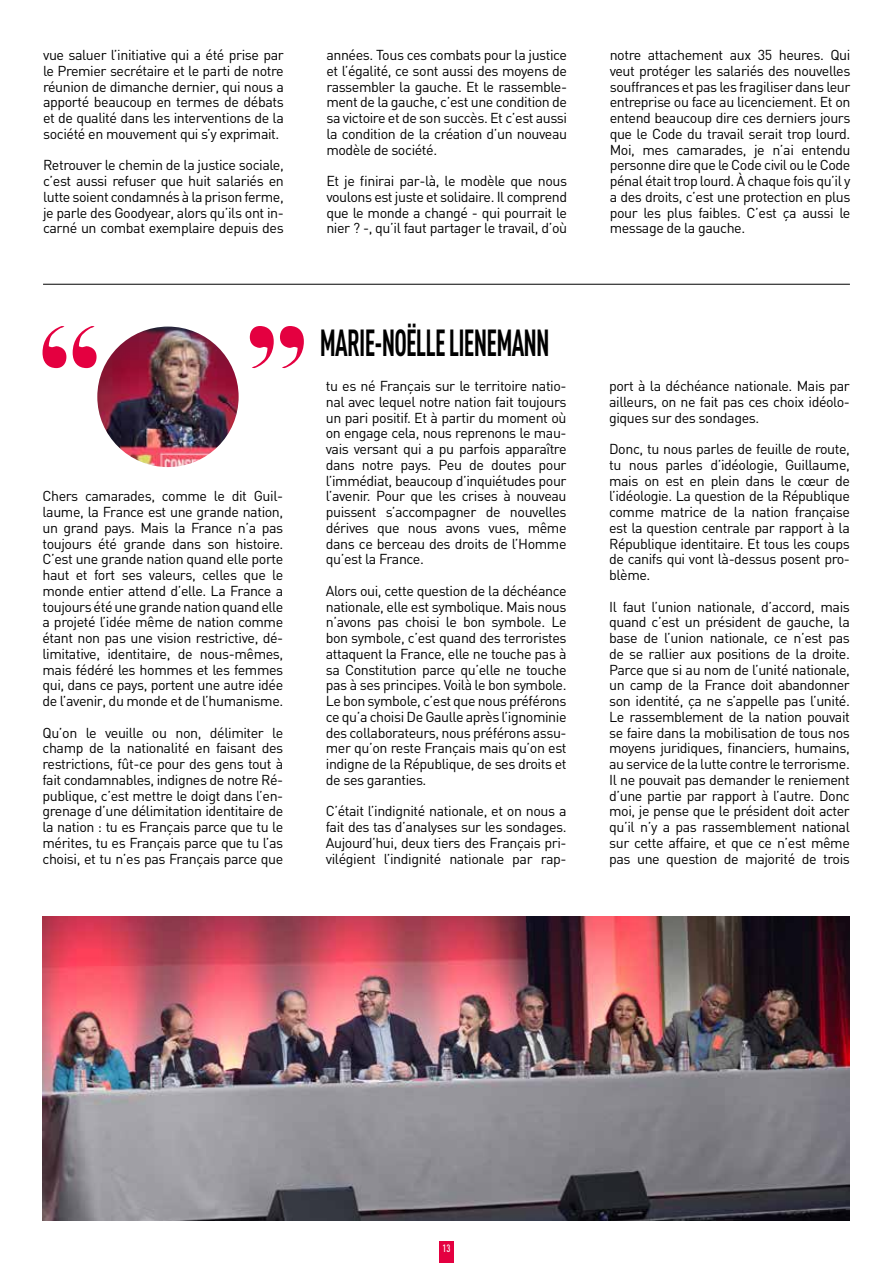
<style>
.page{position:relative;width:893px;height:1263px;background:#fff}
.page>*{position:absolute;margin:0;border:0;box-sizing:border-box;transform-origin:0 0}
.t1{font:700 37.2px "DIN Cond";letter-spacing:-.03em;color:#000;scale:.73 1}
.t2{font:14.25px/15.8px "DIN";letter-spacing:-.03em;color:#000;text-align:justify}
.t3{font:500 10.5px "DIN Cond";color:#fff}
</style>
<div class="page">
<div style="left:439px;top:1242px;width:15px;height:21px;background:#e40040"></div>
<svg style="left:43px;top:326px;width:54px;height:42px"></svg>
<svg style="left:250px;top:326px;width:54px;height:42px"></svg>
<img style="left:97px;top:327px;width:142px;height:140px;border-radius:70px">
<hr style="left:43px;top:284px;width:807px;height:1px;background:#000">
<img style="left:43px;top:916px;width:807px;height:304px">
<p class="t2" style="left:43px;top:47px;width:242px">vue saluer l’initiative qui a été prise par le Premier secrétaire et le parti de notre réunion de dimanche dernier, qui nous a apporté beaucoup en termes de débats et de qualité dans les interventions de la société en mouvement qui s’y exprimait.</p>
<p class="t2" style="left:43px;top:157px;width:242px">Retrouver le chemin de la justice sociale, c’est aussi refuser que huit salariés en lutte soient condamnés à la prison ferme, je parle des Goodyear, alors qu’ils ont in&shy;carné un combat exemplaire depuis des</p>
<p class="t2" style="left:43px;top:488px;width:242px">Chers camarades, comme le dit Guil&shy;laume, la France est une grande nation, un grand pays. Mais la France n’a pas toujours été grande dans son histoire.<br>C’est une grande nation quand elle porte haut et fort ses valeurs, celles que le monde entier attend d’elle. La France a toujours été une grande nation quand elle a projeté l’idée même de nation comme étant non pas une vision restrictive, dé&shy;limitative, identitaire, de nous-mêmes, mais fédéré les hommes et les femmes qui, dans ce pays, portent une autre idée de l’avenir, du monde et de l’humanisme.</p>
<p class="t2" style="left:43px;top:724px;width:242px">Qu’on le veuille ou non, délimiter le champ de la nationalité en faisant des restrictions, fût-ce pour des gens tout à fait condamnables, indignes de notre Ré&shy;publique, c’est mettre le doigt dans l’en&shy;grenage d’une délimitation identitaire de la nation : tu es Français parce que tu le mérites, tu es Français parce que tu l’as choisi, et tu n’es pas Français parce que</p>
<p class="t2" style="left:326px;top:47px;width:242px">années. Tous ces combats pour la justice et l’égalité, ce sont aussi des moyens de rassembler la gauche. Et le rassemble&shy;ment de la gauche, c’est une condition de sa victoire et de son succès. Et c’est aussi la condition de la création d’un nouveau modèle de société.</p>
<p class="t2" style="left:326px;top:173px;width:242px">Et je finirai par-là, le modèle que nous voulons est juste et solidaire. Il comprend que le monde a changé - qui pourrait le nier ? -, qu’il faut partager le travail, d’où</p>
<h1 class="t1" style="left:320px;top:320px;width:316px">MARIE-NOËLLE LIENEMANN</h1>
<p class="t2" style="left:326px;top:378px;width:242px">tu es né Français sur le territoire natio&shy;nal avec lequel notre nation fait toujours un pari positif. Et à partir du moment où on engage cela, nous reprenons le mau&shy;vais versant qui a pu parfois apparaître dans notre pays. Peu de doutes pour l’immédiat, beaucoup d’inquiétudes pour l’avenir. Pour que les crises à nouveau puissent s’accompagner de nouvelles dérives que nous avons vues, même dans ce berceau des droits de l’Homme qu’est la France.</p>
<p class="t2" style="left:326px;top:583px;width:242px">Alors oui, cette question de la déchéance nationale, elle est symbolique. Mais nous n’avons pas choisi le bon symbole. Le bon symbole, c’est quand des terroristes attaquent la France, elle ne touche pas à sa Constitution parce qu’elle ne touche pas à ses principes. Voilà le bon symbole.<br>Le bon symbole, c’est que nous préférons ce qu’a choisi De Gaulle après l’ignominie des collaborateurs, nous préférons assu&shy;mer qu’on reste Français mais qu’on est indigne de la République, de ses droits et de ses garanties.</p>
<p class="t2" style="left:326px;top:803px;width:242px">C’était l’indignité nationale, et on nous a fait des tas d’analyses sur les sondages.<br>Aujourd’hui, deux tiers des Français pri&shy;vilégient l’indignité nationale par rap-</p>
<p class="t2" style="left:610px;top:47px;width:242px">notre attachement aux 35 heures. Qui veut protéger les salariés des nouvelles souffrances et pas les fragiliser dans leur entreprise ou face au licenciement. Et on entend beaucoup dire ces derniers jours que le Code du travail serait trop lourd.<br>Moi, mes camarades, je n’ai entendu personne dire que le Code civil ou le Code pénal était trop lourd. À chaque fois qu’il y a des droits, c’est une protection en plus pour les plus faibles. C’est ça aussi le message de la gauche.</p>
<p class="t2" style="left:609px;top:378px;width:242px">port à la déchéance nationale. Mais par ailleurs, on ne fait pas ces choix idéolo&shy;giques sur des sondages.</p>
<p class="t2" style="left:609px;top:441px;width:242px">Donc, tu nous parles de feuille de route, tu nous parles d’idéologie, Guillaume, mais on est en plein dans le cœur de l’idéologie. La question de la République comme matrice de la nation française est la question centrale par rapport à la République identitaire. Et tous les coups de canifs qui vont là-dessus posent pro&shy;blème.</p>
<p class="t2" style="left:609px;top:598px;width:242px">Il faut l’union nationale, d’accord, mais quand c’est un président de gauche, la base de l’union nationale, ce n’est pas de se rallier aux positions de la droite.<br>Parce que si au nom de l’unité nationale, un camp de la France doit abandonner son identité, ça ne s’appelle pas l’unité.<br>Le rassemblement de la nation pouvait se faire dans la mobilisation de tous nos moyens juridiques, financiers, humains, au service de la lutte contre le terrorisme.<br>Il ne pouvait pas demander le reniement d’une partie par rapport à l’autre. Donc moi, je pense que le président doit acter qu’il n’y a pas rassemblement national sur cette affaire, et que ce n’est même pas une question de majorité de trois</p>
<p class="t3" style="left:442px;top:1242px;width:10px">13</p>
</div>
